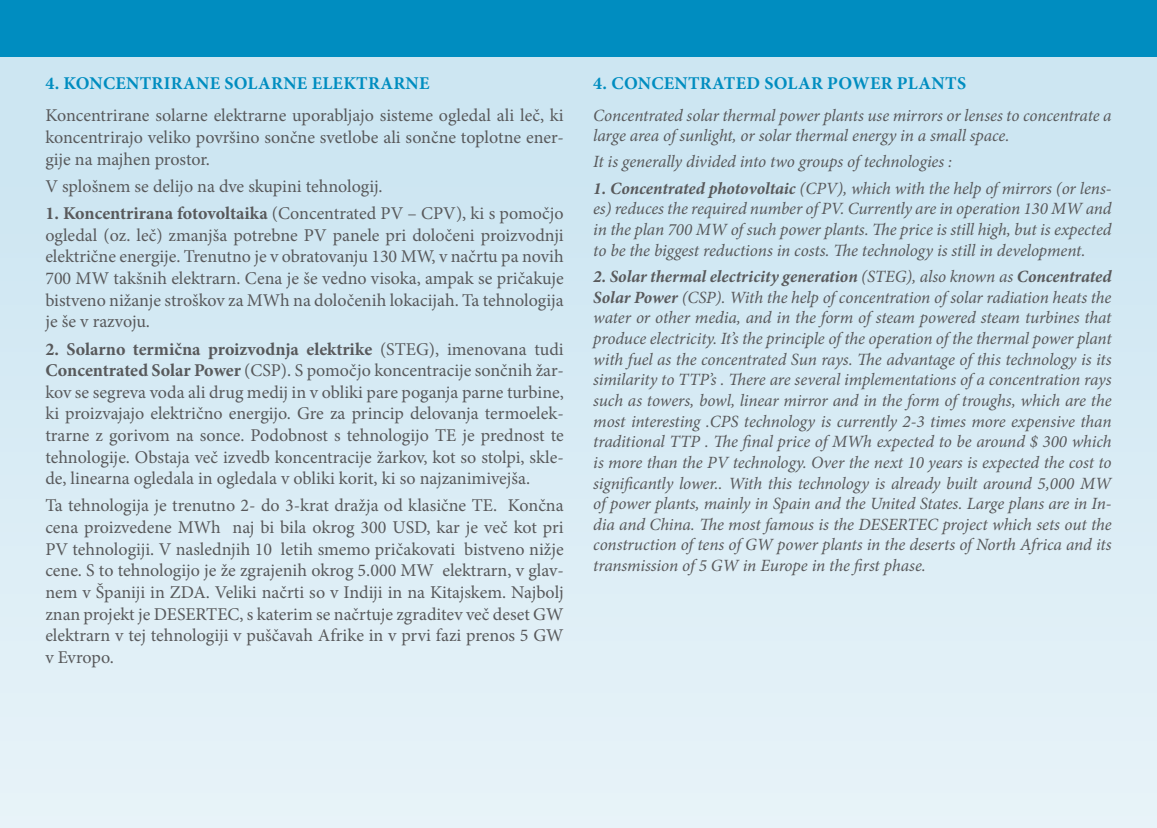
<style>
.page{position:relative;width:1157px;height:828px;background:#fff}
.page>*{position:absolute;margin:0;border:0;box-sizing:border-box;transform-origin:0 0}
.t1{font:18px/21.6px "Minion Pro";color:#58595b;text-align:justify}
.t2{font:700 18px "Minion Pro";letter-spacing:.015em;color:#008dc0}
.t3{font:italic 17.2px/20.6px "Minion Pro";letter-spacing:-.005em;color:#58595b;text-align:justify}
.s1{font-weight:700}
</style>
<div class="page">
<div style="left:0;top:0;width:1157px;height:828px;background:linear-gradient(to bottom,#c7e3f0,#e7f3f8)"></div>
<div style="left:0;top:0;width:1157px;height:57px;background:#008dc0"></div>
<p class="t2" style="left:45px;top:70px;width:385px">4. KONCENTRIRANE SOLARNE ELEKTRARNE</p>
<p class="t1" style="left:45px;top:105px;width:520px">Koncentrirane solarne elektrarne uporabljajo sisteme ogledal ali leč, ki koncentrirajo veliko površino sončne svetlobe ali sončne toplotne ener&shy;gije na majhen prostor.</p>
<p class="t1" style="left:45px;top:175px;width:339px">V splošnem se delijo na dve skupini tehnologij.</p>
<p class="t1" style="left:45px;top:203px;width:520px"><span class="s1">1. Koncentrirana fotovoltaika</span> (Concentrated PV – CPV), ki s pomočjo ogledal (oz. leč) zmanjša potrebne PV panele pri določeni proizvodnji električne energije. Trenutno je v obratovanju 130 MW, v načrtu pa novih 700 MW takšnih elektrarn. Cena je še vedno visoka, ampak se pričakuje bistveno nižanje stroškov za MWh na določenih lokacijah. Ta tehnologija je še v razvoju.</p>
<p class="t1" style="left:45px;top:338px;width:520px"><span class="s1">2. Solarno termična proizvodnja elektrike</span> (STEG), imenovana tudi <span class="s1">Concentrated Solar Power</span> (CSP). S pomočjo koncentracije sončnih žar&shy;kov se segreva voda ali drug medij in v obliki pare poganja parne turbine, ki proizvajajo električno energijo. Gre za princip delovanja termoelek&shy;trarne z gorivom na sonce. Podobnost s tehnologijo TE je prednost te tehnologije. Obstaja več izvedb koncentracije žarkov, kot so stolpi, skle&shy;de, linearna ogledala in ogledala v obliki korit, ki so najzanimivejša.</p>
<p class="t1" style="left:45px;top:495px;width:520px">Ta tehnologija je trenutno 2- do 3-krat dražja od klasične TE. Končna cena proizvedene MWh naj bi bila okrog 300 USD, kar je več kot pri PV tehnologiji. V naslednjih 10 letih smemo pričakovati bistveno nižje cene. S to tehnologijo je že zgrajenih okrog 5.000 MW elektrarn, v glav&shy;nem v Španiji in ZDA. Veliki načrti so v Indiji in na Kitajskem. Najbolj znan projekt je DESERTEC, s katerim se načrtuje zgraditev več deset GW elektrarn v tej tehnologiji v puščavah Afrike in v prvi fazi prenos 5 GW v Evropo.</p>
<p class="t2" style="left:593px;top:70px;width:374px">4. CONCENTRATED SOLAR POWER PLANTS</p>
<p class="t3" style="left:593px;top:105px;width:520px">Concentrated solar thermal power plants use mirrors or lenses to concentrate a large area of sunlight, or solar thermal energy in a small space.</p>
<p class="t3" style="left:593px;top:152px;width:360px">It is generally divided into two groups of technologies :</p>
<p class="t3" style="left:593px;top:178px;width:520px"><span class="s1">1. Concentrated photovoltaic</span> (CPV), which with the help of mirrors (or lens&shy;es) reduces the required number of PV. Currently are in operation 130 MW and in the plan 700 MW of such power plants. The price is still high, but is expected to be the biggest reductions in costs. The technology is still in development.</p>
<p class="t3" style="left:593px;top:266px;width:520px"><span class="s1">2. Solar thermal electricity generation</span> (STEG), also known as <span class="s1">Concentrated Solar Power</span> (CSP). With the help of concentration of solar radiation heats the water or other media, and in the form of steam powered steam turbines that produce electricity. It’s the principle of the operation of the thermal power plant with fuel as the concentrated Sun rays. The advantage of this technology is its similarity to TTP’s . There are several implementations of a concentration rays such as towers, bowl, linear mirror and in the form of troughs, which are the most interesting .CPS technology is currently 2-3 times more expensive than traditional TTP . The final price of MWh expected to be around $ 300 which is more than the PV technology. Over the next 10 years is expected the cost to significantly lower.. With this technology is already built around 5,000 MW of power plants, mainly in Spain and the United States. Large plans are in In&shy;dia and China. The most famous is the DESERTEC project which sets out the construction of tens of GW power plants in the deserts of North Africa and its transmission of 5 GW in Europe in the first phase.</p>
</div>
